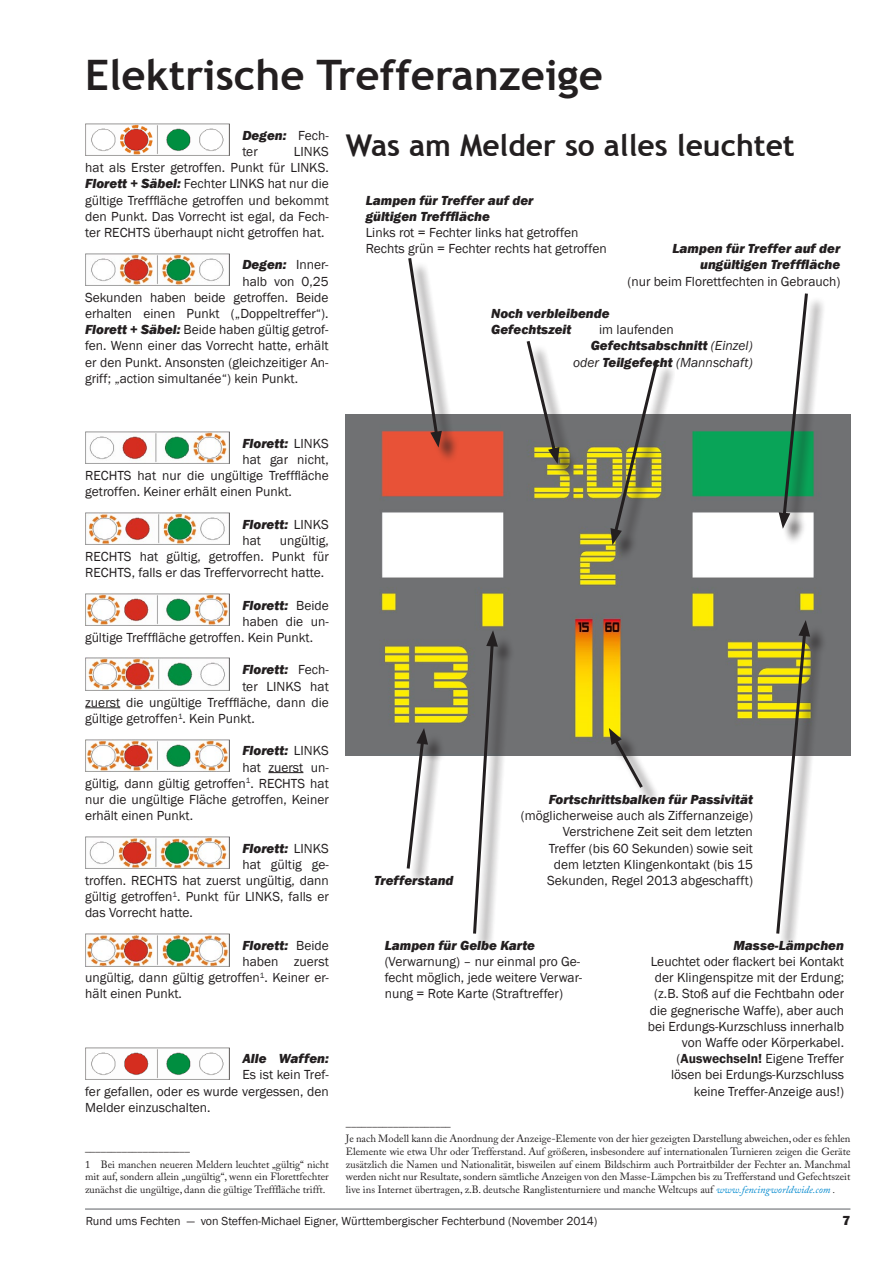
<style>
.page{position:relative;width:893px;height:1263px;background:#fff}
.page>*{position:absolute;margin:0;border:0;box-sizing:border-box;transform-origin:0 0}
.Überschrift_28pt{font:700 42px "Trebuchet MS";color:#231f20}
.Überschrift_20pt{font:700 30px "Trebuchet MS";color:#231f20}
.Bildtext{font:13.5px/16.2px "Franklin Gothic";color:#231f20;text-align:right}
.Bildtext-2{font:italic 800 13.5px/16.2px "Franklin Gothic";color:#231f20}
.t1{font:800 13.5px "Franklin Gothic";color:#231f20}
.t2{font:12px "Franklin Gothic";color:#231f20}
.Fußnote{font:10.5px/12.6px "Adobe Caslon Pro";color:#231f20;text-align:justify}
.s1{font-weight:800;font-style:italic}
.s2{font-weight:400}
.s3{font-weight:400;font-style:normal}
.s4{font-weight:600}
.s5{font-style:italic;color:#0089cf}
.s6{font-style:italic}
</style>
<div class="page">
<hr style="left:85px;top:1208px;width:765px;height:2px;background:#939598">
<img style="left:85px;top:124px;width:145px;height:32px">
<img style="left:85px;top:253px;width:145px;height:33px">
<img style="left:85px;top:431px;width:145px;height:32px">
<hr style="left:85px;top:707px;width:35px;height:1px;background:#231f20">
<img style="left:85px;top:658px;width:145px;height:33px">
<img style="left:85px;top:512px;width:145px;height:33px">
<img style="left:85px;top:593px;width:145px;height:33px">
<hr style="left:268px;top:772px;width:35px;height:1px;background:#231f20">
<img style="left:85px;top:739px;width:145px;height:33px">
<img style="left:85px;top:836px;width:145px;height:33px">
<img style="left:85px;top:934px;width:145px;height:32px">
<img style="left:85px;top:1047px;width:145px;height:32px">
<img style="left:346px;top:414px;width:504px;height:341px">
<div style="left:410px;top:260px;width:50px;height:204px;background:#231f20;opacity:.75"></div>
<svg style="left:406px;top:258px;width:36px;height:190px"></svg>
<div style="left:781px;top:296px;width:44px;height:249px;background:#231f20;opacity:.75"></div>
<svg style="left:779px;top:293px;width:31px;height:236px"></svg>
<div style="left:529px;top:343px;width:47px;height:138px;background:#231f20;opacity:.75"></div>
<svg style="left:524px;top:341px;width:35px;height:123px"></svg>
<div style="left:612px;top:362px;width:63px;height:199px;background:#231f20;opacity:.75"></div>
<svg style="left:610px;top:359px;width:51px;height:186px"></svg>
<div style="left:409px;top:730px;width:37px;height:154px;background:#231f20;opacity:.75"></div>
<svg style="left:405px;top:728px;width:23px;height:144px"></svg>
<div style="left:611px;top:730px;width:48px;height:74px;background:#231f20;opacity:.75"></div>
<svg style="left:609px;top:728px;width:37px;height:63px"></svg>
<div style="left:778px;top:622px;width:50px;height:328px;background:#231f20;opacity:.75"></div>
<svg style="left:774px;top:620px;width:36px;height:317px"></svg>
<div style="left:475px;top:633px;width:40px;height:317px;background:#231f20;opacity:.75"></div>
<svg style="left:471px;top:630px;width:27px;height:307px"></svg>
<p class="Überschrift_28pt" style="left:85px;top:49px;width:519px">Elektrische Trefferanzeige</p>
<p class="Bildtext" style="left:242px;top:127px;width:88px;text-align:left"><span class="s1">Degen:</span> Fech&shy;ter</p>
<p class="Überschrift_20pt" style="left:346px;top:127px;width:450px">Was am Melder so alles leuchtet</p>
<p class="Bildtext-2" style="left:366px;top:192px;width:169px">Lampen für Treffer auf der gültigen Trefffläche</p>
<p class="Bildtext" style="left:366px;top:225px;width:214px">Links rot = Fechter links hat getroffen</p>
<p class="Bildtext" style="left:366px;top:241px;width:242px">Rechts grün = Fechter rechts hat getroffen</p>
<p class="Bildtext-2" style="left:672px;top:241px;width:169px;text-align:right">Lampen für Treffer auf der ungültigen Trefffläche</p>
<p class="Bildtext" style="left:628px;top:273px;width:214px">(nur beim Florettfechten in Gebrauch)</p>
<p class="Bildtext-2" style="left:491px;top:305px;width:120px">Noch verbleibende</p>
<p class="Bildtext-2" style="left:491px;top:322px;width:82px">Gefechtszeit</p>
<p class="Bildtext" style="left:599px;top:322px;width:76px">im laufenden</p>
<p class="Bildtext-2" style="left:573px;top:338px;width:181px;text-align:right">Gefechtsabschnitt <span class="s2">(Einzel) oder</span> Teilgefecht <span class="s2">(Mannschaft)</span></p>
<p class="Bildtext" style="left:85px;top:144px;width:245px;text-align:justify;text-indent:209px">LINKS hat als Erster getroffen. Punkt für LINKS.<br><span class="s1">Florett + Säbel:</span> Fechter LINKS hat nur die gültige Trefffläche getroffen und bekommt den Punkt. Das Vorrecht ist egal, da Fech&shy;ter RECHTS überhaupt nicht getroffen hat.</p>
<p class="Bildtext-2" style="left:242px;top:257px;width:88px">Degen: <span class="s3">Inner-</span></p>
<p class="Bildtext" style="left:242px;top:273px;width:88px">halb von 0,25</p>
<p class="Bildtext" style="left:85px;top:289px;width:245px">Sekunden haben beide getroffen. Beide</p>
<p class="Bildtext" style="left:85px;top:306px;width:245px">erhalten einen Punkt („Doppeltreffer“).</p>
<p class="Bildtext" style="left:85px;top:322px;width:245px"><span class="s1">Florett + Säbel:</span> Beide haben gültig getrof-</p>
<p class="Bildtext" style="left:85px;top:338px;width:245px">fen. Wenn einer das Vorrecht hatte, erhält</p>
<p class="Bildtext" style="left:85px;top:354px;width:245px">er den Punkt. Ansonsten (gleichzeitiger An-</p>
<p class="Bildtext" style="left:85px;top:370px;width:215px">griff; „action simultanée“) kein Punkt.</p>
<p class="Bildtext-2" style="left:242px;top:435px;width:88px">Florett: <span class="s3">LINKS</span></p>
<p class="Bildtext" style="left:242px;top:451px;width:88px">hat gar nicht,</p>
<p class="Bildtext" style="left:85px;top:468px;width:245px">RECHTS hat nur die ungültige Trefffläche</p>
<p class="Bildtext" style="left:85px;top:484px;width:208px">getroffen. Keiner erhält einen Punkt.</p>
<p class="Bildtext-2" style="left:242px;top:516px;width:88px">Florett: <span class="s3">LINKS hat</span></p>
<p class="Bildtext" style="left:85px;top:532px;width:245px;text-align:justify;text-indent:195px">ungültig, RECHTS hat gültig, getroffen. Punkt für RECHTS, falls er das Treffervorrecht hatte.</p>
<p class="Bildtext-2" style="left:242px;top:597px;width:88px">Florett: <span class="s3">Beide</span></p>
<p class="Bildtext" style="left:242px;top:613px;width:88px">haben die un-</p>
<p class="Bildtext" style="left:85px;top:630px;width:230px">gültige Trefffläche getroffen. -Kein Punkt.</p>
<p class="Bildtext-2" style="left:242px;top:662px;width:88px">Florett: <span class="s3">Fech-</span></p>
<p class="Bildtext" style="left:242px;top:678px;width:88px">ter LINKS hat</p>
<p class="Bildtext" style="left:85px;top:694px;width:245px">zuerst die ungültige Trefffläche, dann die</p>
<p class="Bildtext" style="left:85px;top:711px;width:171px">gültige getroffen<sup>1</sup>. Kein Punkt.</p>
<p class="Bildtext-2" style="left:242px;top:743px;width:88px">Florett: <span class="s3">LINKS</span></p>
<p class="Bildtext" style="left:242px;top:759px;width:88px">hat zuerst un-</p>
<p class="Bildtext" style="left:85px;top:775px;width:245px">gültig, dann gültig getroffen<sup>1</sup>. RECHTS hat</p>
<p class="Bildtext" style="left:85px;top:792px;width:245px">nur die ungültige Fläche getroffen, Keiner</p>
<p class="Bildtext" style="left:85px;top:808px;width:110px">erhält einen Punkt.</p>
<p class="Bildtext-2" style="left:242px;top:840px;width:88px">Florett: <span class="s3">LINKS</span></p>
<p class="Bildtext" style="left:242px;top:856px;width:88px">hat gültig ge-</p>
<p class="Bildtext" style="left:85px;top:873px;width:245px">troffen. RECHTS hat zuerst ungültig, dann</p>
<p class="Bildtext" style="left:85px;top:889px;width:245px">gültig getroffen<sup>1</sup>. Punkt für LINKS, falls er</p>
<p class="Bildtext" style="left:85px;top:905px;width:109px">das Vorrecht hatte.</p>
<p class="Bildtext-2" style="left:242px;top:937px;width:88px">Florett: <span class="s3">Beide</span></p>
<p class="Bildtext" style="left:242px;top:954px;width:88px">haben zuerst</p>
<p class="Bildtext" style="left:85px;top:970px;width:245px">ungültig, dann gültig getroffen<sup>1</sup>. Keiner er-</p>
<p class="Bildtext" style="left:85px;top:986px;width:98px">hält einen Punkt.</p>
<p class="Bildtext-2" style="left:242px;top:1051px;width:88px">Alle Waffen:</p>
<p class="Bildtext" style="left:242px;top:1067px;width:88px">Es ist kein Tref-</p>
<p class="Bildtext" style="left:85px;top:1083px;width:245px">fer gefallen, oder es wurde vergessen, den</p>
<p class="Bildtext" style="left:85px;top:1099px;width:127px">Melder einzuschalten.</p>
<p class="Fußnote" style="left:85px;top:1145px;width:106px">––––––––––––––––––––</p>
<p class="Fußnote" style="left:85px;top:1158px;width:245px">1 Bei manchen neueren Meldern leuchtet „gültig“ nicht mit auf, sondern allein „ungültig“, wenn ein Florettfechter zunächst die ungültige, dann die gültige Trefffläche trifft.</p>
<p class="Bildtext-2" style="left:374px;top:872px;width:81px">Trefferstand</p>
<p class="Bildtext" style="left:521px;top:792px;width:233px"><span class="s1">Fortschrittsbalken für Passivität </span>(möglicherweise auch als Ziffernanzeige)<br>Verstrichene Zeit seit dem letzten<br>Treffer (bis 60 Sekunden) sowie seit dem letzten Klingenkontakt (bis 15<br>Sekunden, Regel 2013 abgeschafft)</p>
<p class="Bildtext" style="left:385px;top:937px;width:199px;text-align:left"><span class="s1">Lampen für Gelbe Karte </span>(Verwarnung) – nur einmal pro Ge&shy;fecht möglich, jede weitere Verwar&shy;nung = Rote Karte (Straftreffer)</p>
<p class="Bildtext-2" style="left:733px;top:937px;width:112px">Masse-Lämpchen</p>
<p class="Bildtext" style="left:648px;top:954px;width:198px">Leuchtet oder flackert bei Kontakt der Klingenspitze mit der Erdung; (z.B. Stoß auf die Fechtbahn oder die gegnerische Waffe), aber auch bei Erdungs-Kurzschluss innerhalb von Waffe oder Körperkabel.</p>
<p class="Bildtext" style="left:671px;top:1051px;width:175px">(<span class="s4">Auswechseln!</span> Eigene Treffer lösen bei Erdungs-Kurzschluss keine Treffer-Anzeige aus!)</p>
<p class="Fußnote" style="left:346px;top:1120px;width:107px">––––––––––––––––––––</p>
<p class="Fußnote" style="left:346px;top:1132px;width:506px">Je nach Modell kann die Anordnung der Anzeige-Elemente von der hier gezeigten Darstellung abweichen, oder es fehlen Elemente wie etwa Uhr oder Trefferstand. Auf größeren, insbesondere auf internationalen Turnieren zeigen die Geräte zusätzlich die Namen und Nationalität, bisweilen auf einem Bildschirm auch Portraitbilder der Fechter an. Manchmal werden nicht nur Resultate, sondern sämtliche Anzeigen von den Masse-Lämpchen bis zu Trefferstand und Gefechtszeit live ins Internet übertragen, z.B. deutsche Ranglistenturniere und manche Weltcups auf <span class="s5">www.fencingworldwide.com</span> <span class="s6">.</span></p>
<p class="t2" style="left:86px;top:1214px;width:513px">Rund ums Fechten — von Steffen-Michael Eigner, Württembergischer Fechterbund (November 2014)</p>
<p class="t1" style="left:843px;top:1212px;width:9px">7</p>
</div>
